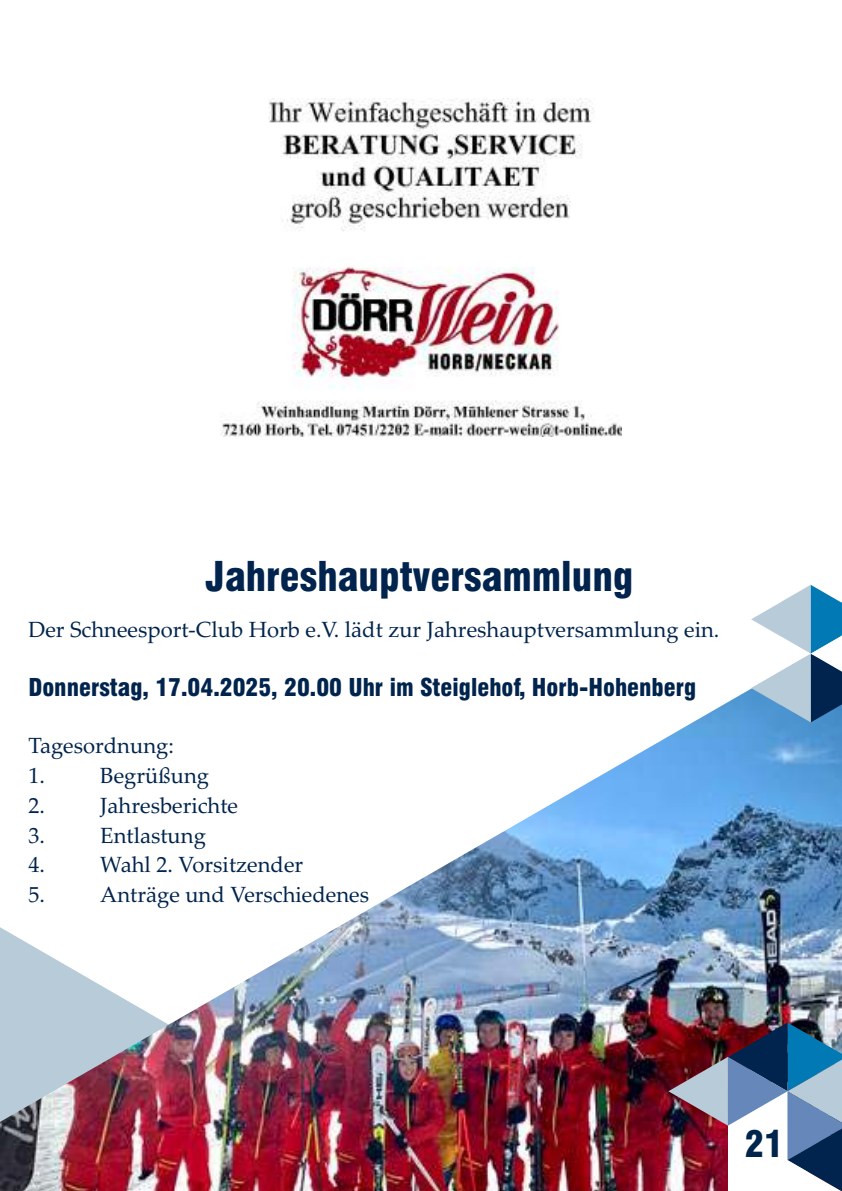
<style>
.page{position:relative;width:842px;height:1191px;background:#fff}
.page>*{position:absolute;margin:0;border:0;box-sizing:border-box;transform-origin:0 0}
.t1{font:900 condensed 40px "Swiss 721 BT";color:#00244d}
.t2{font:900 condensed 36px "Swiss 721 BT";color:#00254d}
.t3{font:900 condensed 24px "Swiss 721 BT";color:#00244d}
.t4{font:22px/29.6px "Palatino Linotype";color:#00244d}
</style>
<div class="page">
<img style="left:1px;top:689px;width:841px;height:502px">
<img style="left:668px;top:1022px;width:174px;height:169px">
<svg style="left:751px;top:585px;width:91px;height:137px"></svg>
<img style="left:222px;top:99px;width:399px;height:337px">
<img style="left:0;top:927px;width:1px;height:264px">
<h1 class="t1" style="left:206px;top:560px;width:429px">Jahreshauptversammlung</h1>
<p class="t4" style="left:28px;top:617px;width:692px">Der Schneesport-Club Horb e.V. lädt zur Jahreshauptversammlung ein.</p>
<p class="t3" style="left:28px;top:677px;width:669px">Donnerstag, 17.04.2025, 20.00 Uhr im Steiglehof, Horb-Hohenberg</p>
<p class="t4" style="left:28px;top:733px;width:147px">Tagesordnung:<br>1.</p>
<p class="t4" style="left:100px;top:763px;width:110px">Begrüßung</p>
<p class="t4" style="left:28px;top:793px;width:18px">2.</p>
<p class="t4" style="left:100px;top:793px;width:139px">Jahresberichte</p>
<p class="t4" style="left:28px;top:823px;width:18px">3.</p>
<p class="t4" style="left:100px;top:823px;width:107px">Entlastung</p>
<p class="t4" style="left:28px;top:852px;width:18px">4.</p>
<p class="t4" style="left:100px;top:852px;width:204px">Wahl 2. Vorsitzender</p>
<p class="t4" style="left:28px;top:882px;width:18px">5.</p>
<p class="t4" style="left:100px;top:882px;width:270px">Anträge und Verschiedenes</p>
<h2 class="t2" style="left:745px;top:1129px;width:40px">21</h2>
</div>
